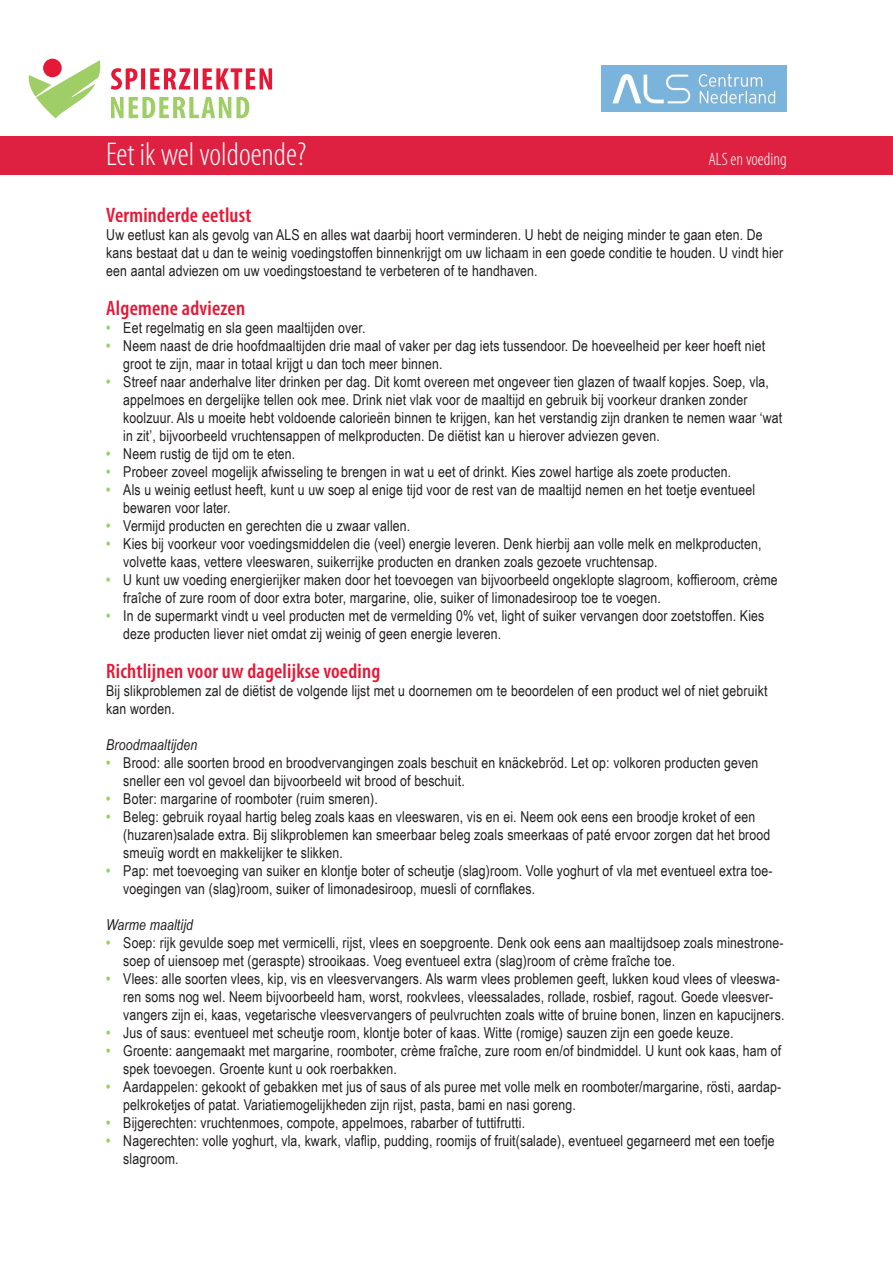
<style>
.page{position:relative;width:893px;height:1263px;background:#fff}
.page>*{position:absolute;margin:0;border:0;box-sizing:border-box;transform-origin:0 0}
.t1{font:300 condensed 33px "Myriad Pro";color:#fff}
.t2{font:600 condensed 21px "Myriad Pro";letter-spacing:.01em;color:#e51836}
.t3{font:300 condensed 18px "Myriad Pro";color:#fff}
.t4{font:15px/18px "Arial Narrow";letter-spacing:.01em;color:#231f20}
.t5{font:italic 15px "Arial Narrow";letter-spacing:.01em;color:#231f20}
.t6{font:6.75px "Helvetica";color:#000}
.s1{font-weight:700;color:#9fce66}
</style>
<div class="page">
<div style="left:0;top:136px;width:893px;height:38px;background:#de2141"></div>
<svg style="left:111px;top:97px;width:138px;height:21px"></svg>
<svg style="left:111px;top:68px;width:161px;height:22px"></svg>
<svg style="left:28px;top:60px;width:73px;height:58px"></svg>
<img style="left:602px;top:66px;width:185px;height:45px">
<h1 class="t1" style="left:106px;top:135px;width:202px">Eet ik wel voldoende?</h1>
<p class="t3" style="left:708px;top:148px;width:80px">ALS en voeding</p>
<h2 class="t2" style="left:106px;top:202px;width:147px">Verminderde eetlust</h2>
<p class="t4" style="left:106px;top:226px;width:678px">Uw eetlust kan als gevolg van ALS en alles wat daarbij hoort verminderen. U hebt de neiging minder te gaan eten. De kans bestaat dat u dan te weinig voedingstoffen binnenkrijgt om uw lichaam in een goede conditie te houden. U vindt hier een aantal adviezen om uw voedingstoestand te verbeteren of te handhaven.</p>
<h2 class="t2" style="left:106px;top:295px;width:140px">Algemene adviezen</h2>
<p class="t4" style="left:106px;top:319px;width:261px"><span class="s1">•</span> Eet regelmatig en sla geen maaltijden over.</p>
<p class="t4" style="left:123px;top:337px;width:643px;text-indent:-17px"><span class="s1">•</span> Neem naast de drie hoofdmaaltijden drie maal of vaker per dag iets tussendoor. De hoeveelheid per keer hoeft niet groot te zijn, maar in totaal krijgt u dan toch meer binnen.</p>
<p class="t4" style="left:123px;top:373px;width:660px;text-indent:-17px"><span class="s1">•</span> Streef naar anderhalve liter drinken per dag. Dit komt overeen met ongeveer tien glazen of twaalf kopjes. Soep, vla, appelmoes en dergelijke tellen ook mee. Drink niet vlak voor de maaltijd en gebruik bij voorkeur dranken zonder koolzuur. Als u moeite hebt voldoende calorieën binnen te krijgen, kan het verstandig zijn dranken te nemen waar ‘wat in zit’, bijvoorbeeld vruchtensappen of melkproducten. De diëtist kan u hierover adviezen geven.</p>
<p class="t4" style="left:106px;top:445px;width:191px"><span class="s1">•</span> Neem rustig de tijd om te eten.</p>
<p class="t4" style="left:106px;top:463px;width:626px"><span class="s1">•</span> Probeer zoveel mogelijk afwisseling te brengen in wat u eet of drinkt. Kies zowel hartige als zoete producten.</p>
<p class="t4" style="left:123px;top:481px;width:633px;text-indent:-17px"><span class="s1">•</span> Als u weinig eetlust heeft, kunt u uw soep al enige tijd voor de rest van de maaltijd nemen en het toetje eventueel bewaren voor later.</p>
<p class="t4" style="left:106px;top:517px;width:306px"><span class="s1">•</span> Vermijd producten en gerechten die u zwaar vallen.</p>
<p class="t4" style="left:123px;top:535px;width:640px;text-indent:-17px"><span class="s1">•</span> Kies bij voorkeur voor voedingsmiddelen die (veel) energie leveren. Denk hierbij aan volle melk en melkproducten, volvette kaas, vettere vleeswaren, suikerrijke producten en dranken zoals gezoete vruchtensap.</p>
<p class="t4" style="left:123px;top:571px;width:656px;text-indent:-17px"><span class="s1">•</span> U kunt uw voeding energierijker maken door het toevoegen van bijvoorbeeld ongeklopte slagroom, koffieroom, crème fraîche of zure room of door extra boter, margarine, olie, suiker of limonadesiroop toe te voegen.</p>
<p class="t4" style="left:123px;top:607px;width:642px;text-indent:-17px"><span class="s1">•</span> In de supermarkt vindt u veel producten met de vermelding 0% vet, light of suiker vervangen door zoetstoffen. Kies deze producten liever niet omdat zij weinig of geen energie leveren.</p>
<h2 class="t2" style="left:106px;top:658px;width:276px">Richtlijnen voor uw dagelijkse voeding</h2>
<p class="t4" style="left:106px;top:682px;width:663px">Bij slikproblemen zal de diëtist de volgende lijst met u doornemen om te beoordelen of een product wel of niet gebruikt kan worden.</p>
<p class="t5" style="left:106px;top:736px;width:92px">Broodmaaltijden</p>
<p class="t4" style="left:123px;top:754px;width:637px;text-indent:-17px"><span class="s1">•</span> Brood: alle soorten brood en broodvervangingen zoals beschuit en knäckebröd. Let op: volkoren producten geven sneller een vol gevoel dan bijvoorbeeld wit brood of beschuit.</p>
<p class="t4" style="left:106px;top:790px;width:273px"><span class="s1">•</span> Boter: margarine of roomboter (ruim smeren).</p>
<p class="t4" style="left:123px;top:808px;width:649px;text-indent:-17px"><span class="s1">•</span> Beleg: gebruik royaal hartig beleg zoals kaas en vleeswaren, vis en ei. Neem ook eens een broodje kroket of een (huzaren)salade extra. Bij slikproblemen kan smeerbaar beleg zoals smeerkaas of paté ervoor zorgen dat het brood smeuïg wordt en makkelijker te slikken.</p>
<p class="t4" style="left:123px;top:862px;width:651px;text-indent:-17px"><span class="s1">•</span> Pap: met toevoeging van suiker en klontje boter of scheutje (slag)room. Volle yoghurt of vla met eventueel extra toe&shy;voegingen van (slag)room, suiker of limonadesiroop, muesli of cornflakes.</p>
<p class="t5" style="left:106px;top:916px;width:88px">Warme maaltijd</p>
<p class="t4" style="left:123px;top:934px;width:662px;text-indent:-17px"><span class="s1">•</span> Soep: rijk gevulde soep met vermicelli, rijst, vlees en soepgroente. Denk ook eens aan maaltijdsoep zoals minestrone&shy;soep of uiensoep met (geraspte) strooikaas. Voeg eventueel extra (slag)room of crème fraîche toe.</p>
<p class="t4" style="left:123px;top:970px;width:663px;text-indent:-17px"><span class="s1">•</span> Vlees: alle soorten vlees, kip, vis en vleesvervangers. Als warm vlees problemen geeft, lukken koud vlees of vleeswa&shy;ren soms nog wel. Neem bijvoorbeeld ham, worst, rookvlees, vleessalades, rollade, rosbief, ragout. Goede vleesver&shy;vangers zijn ei, kaas, vegetarische vleesvervangers of peulvruchten zoals witte of bruine bonen, linzen en kapucijners.</p>
<p class="t4" style="left:106px;top:1024px;width:629px"><span class="s1">•</span> Jus of saus: eventueel met scheutje room, klontje boter of kaas. Witte (romige) sauzen zijn een goede keuze.</p>
<p class="t4" style="left:123px;top:1042px;width:659px;text-indent:-17px"><span class="s1">•</span> Groente: aangemaakt met margarine, roomboter, crème fraîche, zure room en/of bindmiddel. U kunt ook kaas, ham of spek toevoegen. Groente kunt u ook roerbakken.</p>
<p class="t4" style="left:123px;top:1078px;width:659px;text-indent:-17px"><span class="s1">•</span> Aardappelen: gekookt of gebakken met jus of saus of als puree met volle melk en roomboter/margarine, rösti, aardap&shy;pelkroketjes of patat. Variatiemogelijkheden zijn rijst, pasta, bami en nasi goreng.</p>
<p class="t4" style="left:106px;top:1114px;width:420px"><span class="s1">•</span> Bijgerechten: vruchtenmoes, compote, appelmoes, rabarber of tuttifrutti.</p>
<p class="t4" style="left:123px;top:1132px;width:653px;text-indent:-17px"><span class="s1">•</span> Nagerechten: volle yoghurt, vla, kwark, vlaflip, pudding, roomijs of fruit(salade), eventueel gegarneerd met een toefje slagroom.</p>
<p class="t6" style="left:336px;top:974px;width:51px">06-04-12 11:02</p>
</div>
